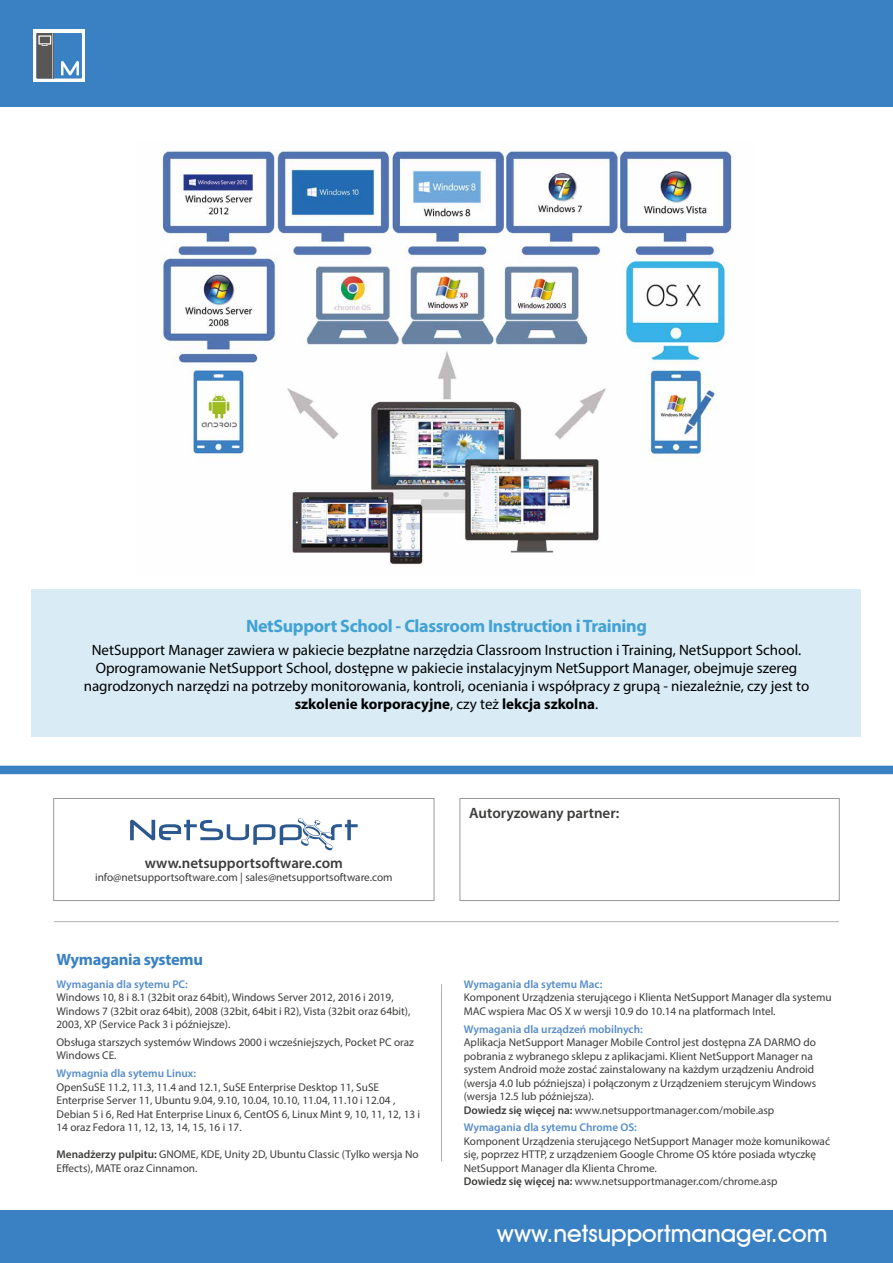
<style>
.page{position:relative;width:893px;height:1263px;background:#fff}
.page>*{position:absolute;margin:0;border:0;box-sizing:border-box;transform-origin:0 0}
.t1{font:500 24px "Avant Garde IT Cby BT";color:#fff}
.t2{font:700 18px "Myriad Pro";letter-spacing:-.02em;color:#42a2d4}
.t3{font:700 16.5px "Myriad Pro";letter-spacing:-.02em;color:#3a81c3}
.t4{font:15px/18px "Myriad Pro";color:#000;text-align:center}
.t5{font:600 15px "Myriad Pro";color:#3c3c3b}
.t6{font:11.25px/13.5px "Myriad Pro";color:#3c3c3b}
.t7{font:600 11.25px "Myriad Pro";color:#558cc9}
.s1{font-weight:700}
.s2{font-weight:600}
</style>
<div class="page">
<div style="left:0;top:0;width:893px;height:106px;background:#3a81c3"></div>
<div style="left:33px;top:30px;width:52px;height:52px;background:#fff"></div>
<div style="left:36px;top:33px;width:46px;height:46px;background:#3a81c3"></div>
<hr style="left:53px;top:33px;width:1px;height:46px;background:#646463">
<svg style="left:61px;top:61px;width:18px;height:14px"></svg>
<svg style="left:36px;top:33px;width:17px;height:46px"></svg>
<div style="left:0;top:1210px;width:893px;height:53px;background:#3a81c3"></div>
<div style="left:32px;top:589px;width:829px;height:148px;background:#d9ecf6"></div>
<hr style="left:441px;top:984px;width:1px;height:177px;background:#b3b2b2">
<img style="left:162px;top:150px;width:572px;height:415px">
<hr style="left:54px;top:921px;width:785px;height:1px;background:#b3b2b2">
<div style="left:0;top:766px;width:893px;height:8px;background:#3a81c3"></div>
<div style="left:54px;top:798px;width:380px;height:103px;border:1px solid #999"></div>
<div style="left:460px;top:798px;width:379px;height:103px;border:1px solid #999"></div>
<svg style="left:130px;top:818px;width:228px;height:33px"></svg>
<h2 class="t2" style="left:246px;top:614px;width:402px">NetSupport School - Classroom Instruction i Training</h2>
<p class="t4" style="left:84px;top:640px;width:727px">NetSupport Manager zawiera w pakiecie bezpłatne narzędzia Classroom Instruction i Training, NetSupport School.<br>Oprogramowanie NetSupport School, dostępne w pakiecie instalacyjnym NetSupport Manager, obejmuje szereg nagrodzonych narzędzi na potrzeby monitorowania, kontroli, oceniania i współpracy z grupą - niezależnie, czy jest to <span class="s1">szkolenie korporacyjne</span>, czy też <span class="s1">lekcja szkolna</span>.</p>
<h3 class="t5" style="left:145px;top:853px;width:200px">www.netsupportsoftware.com</h3>
<p class="t6" style="left:95px;top:871px;width:299px">info@netsupportsoftware.com | sales@netsupportsoftware.com</p>
<h3 class="t3" style="left:57px;top:949px;width:148px">Wymagania systemu</h3>
<p class="t7" style="left:57px;top:977px;width:133px">Wymagania dla sytemu PC:</p>
<p class="t6" style="left:57px;top:990px;width:355px">Windows 10, 8 i 8.1 (32bit oraz 64bit), Windows Server 2012, 2016 i 2019,<br>Windows 7 (32bit oraz 64bit), 2008 (32bit, 64bit i R2), Vista (32bit oraz 64bit),<br>2003, XP (Service Pack 3 i późniejsze).</p>
<p class="t6" style="left:57px;top:1035px;width:359px">Obsługa starszych systemów Windows 2000 i wcześniejszych, Pocket PC oraz<br>Windows CE.</p>
<p class="t7" style="left:57px;top:1066px;width:141px">Wymagnia dla sytemu Linux:</p>
<p class="t6" style="left:57px;top:1080px;width:365px">OpenSuSE 11.2, 11.3, 11.4 and 12.1, SuSE Enterprise Desktop 11, SuSE Enterprise Server 11, Ubuntu 9.04, 9.10, 10.04, 10.10, 11.04, 11.10 i 12.04 , Debian 5 i 6, Red Hat Enterprise Linux 6, CentOS 6, Linux Mint 9, 10, 11, 12, 13 i 14 oraz Fedora 11, 12, 13, 14, 15, 16 i 17.</p>
<p class="t6" style="left:57px;top:1147px;width:364px"><span class="s2">Menadżerzy pulpitu:</span> GNOME, KDE, Unity 2D, Ubuntu Classic (Tylko wersja No<br>Effects), MATE oraz Cinnamon.</p>
<h3 class="t5" style="left:469px;top:803px;width:151px">Autoryzowany partner:</h3>
<p class="t7" style="left:464px;top:977px;width:140px">Wymagania dla sytemu Mac:</p>
<p class="t6" style="left:464px;top:991px;width:369px">Komponent Urządzenia sterującego i Klienta NetSupport Manager dla systemu<br>MAC wspiera Mac OS X w wersji 10.9 do 10.14 na platformach Intel.</p>
<p class="t7" style="left:464px;top:1022px;width:181px">Wymagania dla urządzeń mobilnych:</p>
<p class="t6" style="left:464px;top:1035px;width:354px">Aplikacja NetSupport Manager Mobile Control jest dostępna ZA DARMO do pobrania z wybranego sklepu z aplikacjami. Klient NetSupport Manager na system Android może zostać zainstalowany na każdym urządzeniu Android (wersja 4.0 lub późniejsza) i połączonym z Urządzeniem sterujcym Windows (wersja 12.5 lub późniejsza).<br><span class="s2">Dowiedz się więcej na:</span> www.netsupportmanager.com/mobile.asp</p>
<p class="t7" style="left:464px;top:1120px;width:175px">Wymagania dla sytemu Chrome OS:</p>
<p class="t6" style="left:464px;top:1134px;width:368px">Komponent Urządzenia sterującego NetSupport Manager może komunikować się, poprzez HTTP, z urządzeniem Google Chrome OS które posiada wtyczkę NetSupport Manager dla Klienta Chrome.<br><span class="s2">Dowiedz się więcej na:</span> www.netsupportmanager.com/chrome.asp</p>
<h1 class="t1" style="left:497px;top:1218px;width:332px">www.netsupportmanager.com</h1>
</div>
